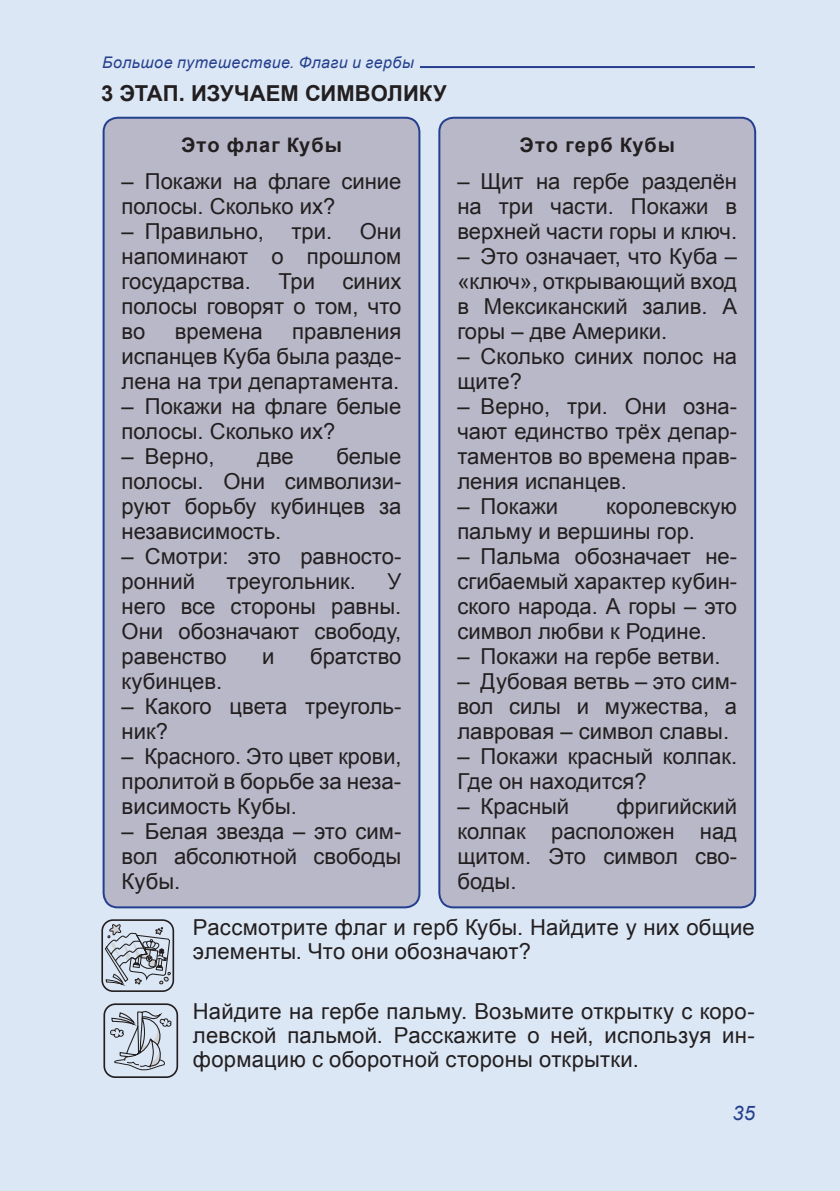
<style>
.page{position:relative;width:840px;height:1191px;background:#fff}
.page>*{position:absolute;margin:0;border:0;box-sizing:border-box;transform-origin:0 0}
.булет{font:22px/25px "Arial";color:#231f20;text-align:justify}
.текст_под_плашками{font:22px/24px "Arial";letter-spacing:.01em;color:#231f20}
._2_и_3_этап{font:700 22px "Arial";color:#231f20}
.Это_флаг{font:700 20px "Arial";letter-spacing:.055em;color:#231f20}
.t1{font:italic 20px "Arial";color:#253f8e}
.t2{font:italic 16px "Arial";letter-spacing:.025em;color:#253f8e}
</style>
<div class="page">
<div style="left:0;top:0;width:839px;height:1191px;background:#dbe7f5"></div>
<hr style="left:420px;top:66px;width:334px;height:2px;background:#253f8e">
<div style="left:103px;top:118px;width:316px;height:789px;background:#b9b8c8;border-radius:14px"></div>
<div style="left:102px;top:117px;width:318px;height:791px;border:2px solid #253f8e;border-radius:14px"></div>
<div style="left:439px;top:118px;width:315px;height:789px;background:#b9b8c8;border-radius:14px"></div>
<div style="left:438px;top:117px;width:317px;height:791px;border:2px solid #253f8e;border-radius:14px"></div>
<div style="left:101px;top:919px;width:73px;height:73px;border:2px solid #231f20;border-radius:11px"></div>
<svg style="left:104px;top:924px;width:66px;height:61px"></svg>
<div style="left:103px;top:1003px;width:75px;height:75px;border:2px solid #231f20;border-radius:11px"></div>
<svg style="left:110px;top:1011px;width:62px;height:59px"></svg>
<p class="t2" style="left:102px;top:52px;width:313px">Большое путешествие. Флаги и гербы</p>
<p class="_2_и_3_этап" style="left:101px;top:79px;width:347px">3 ЭТАП. ИЗУЧАЕМ СИМВОЛИКУ</p>
<p class="Это_флаг" style="left:181px;top:132px;width:162px">Это флаг Кубы</p>
<p class="булет" style="left:121px;top:169px;width:281px">– Покажи на флаге синие полосы. Сколько их?</p>
<p class="булет" style="left:121px;top:219px;width:281px">– Правильно, три. Они напоминают о прошлом государства. Три синих полосы говорят о том, что во</p>
<p class="Это_флаг" style="left:519px;top:132px;width:157px">Это герб Кубы</p>
<p class="булет" style="left:457px;top:169px;width:281px">– Щит на гербе разделён на три части. Покажи в верхней части горы и ключ.</p>
<p class="булет" style="left:457px;top:244px;width:281px">– Это означает, что Куба – «ключ», открывающий вход в Мексиканский залив. А горы – две Америки.</p>
<p class="булет" style="left:457px;top:344px;width:281px">– Сколько синих полос на щите?</p>
<p class="булет" style="left:457px;top:394px;width:281px">– Верно, три. Они озна&shy;чают единство трёх депар&shy;таментов во времена прав&shy;ления испанцев.</p>
<p class="булет" style="left:457px;top:494px;width:102px">– Покажи</p>
<p class="булет" style="left:121px;top:319px;width:281px;text-indent:170px">правления испанцев Куба была разде&shy;лена на три департамента.</p>
<p class="булет" style="left:121px;top:394px;width:281px">– Покажи на флаге белые полосы. Сколько их?</p>
<p class="булет" style="left:121px;top:444px;width:94px">– Верно,</p>
<p class="булет" style="left:257px;top:444px;width:38px">две</p>
<p class="булет" style="left:175px;top:319px;width:89px">времена</p>
<p class="булет" style="left:121px;top:444px;width:281px;text-indent:215px">белые полосы. Они символизи&shy;руют борьбу кубинцев за независимость.</p>
<p class="булет" style="left:121px;top:544px;width:281px">– Смотри: это равносто&shy;ронний</p>
<p class="булет" style="left:457px;top:494px;width:281px;text-indent:148px">королевскую пальму и вершины гор.</p>
<p class="булет" style="left:457px;top:544px;width:281px;text-align:left">– Пальма обозначает не-- сгибаемый характер кубин&shy;ского народа. А горы – это символ любви к Родине.</p>
<p class="булет" style="left:457px;top:644px;width:265px">– Покажи на гербе ветви.</p>
<p class="булет" style="left:457px;top:669px;width:281px">– Дубовая ветвь – это сим&shy;вол силы и мужества, а лавровая – символ славы.</p>
<p class="булет" style="left:457px;top:744px;width:281px">– Покажи красный колпак.<br>Где он находится?</p>
<p class="булет" style="left:457px;top:794px;width:113px">– Красный</p>
<p class="булет" style="left:121px;top:569px;width:281px;text-indent:265px">У него все стороны равны.<br>Они обозначают свободу, равенство</p>
<p class="булет" style="left:226px;top:569px;width:131px">треугольник.</p>
<p class="булет" style="left:262px;top:644px;width:14px">и</p>
<p class="булет" style="left:310px;top:644px;width:93px">братство</p>
<p class="булет" style="left:121px;top:669px;width:102px">кубинцев.</p>
<p class="булет" style="left:121px;top:694px;width:281px">– Какого цвета треуголь&shy;ник?</p>
<p class="булет" style="left:121px;top:744px;width:281px">– Красного. Это цвет крови, пролитой в борьбе за неза&shy;висимость Кубы.</p>
<p class="булет" style="left:121px;top:819px;width:281px">– Белая звезда – это сим&shy;вол абсолютной свободы Кубы.</p>
<p class="булет" style="left:457px;top:794px;width:281px;text-indent:159px">фригийский колпак расположен над щитом. Это символ сво&shy;боды.</p>
<p class="текст_под_плашками" style="left:193px;top:915px;width:563px">Рассмотрите флаг и герб Кубы. Найдите у них общие элементы. Что они обозначают?</p>
<p class="текст_под_плашками" style="left:193px;top:999px;width:563px;text-align:justify">Найдите на гербе пальму. Возьмите открытку с коро&shy;левской пальмой. Расскажите о ней, используя ин&shy;формацию с оборотной стороны открытки.</p>
<p class="t1" style="left:732px;top:1100px;width:24px">35</p>
</div>
